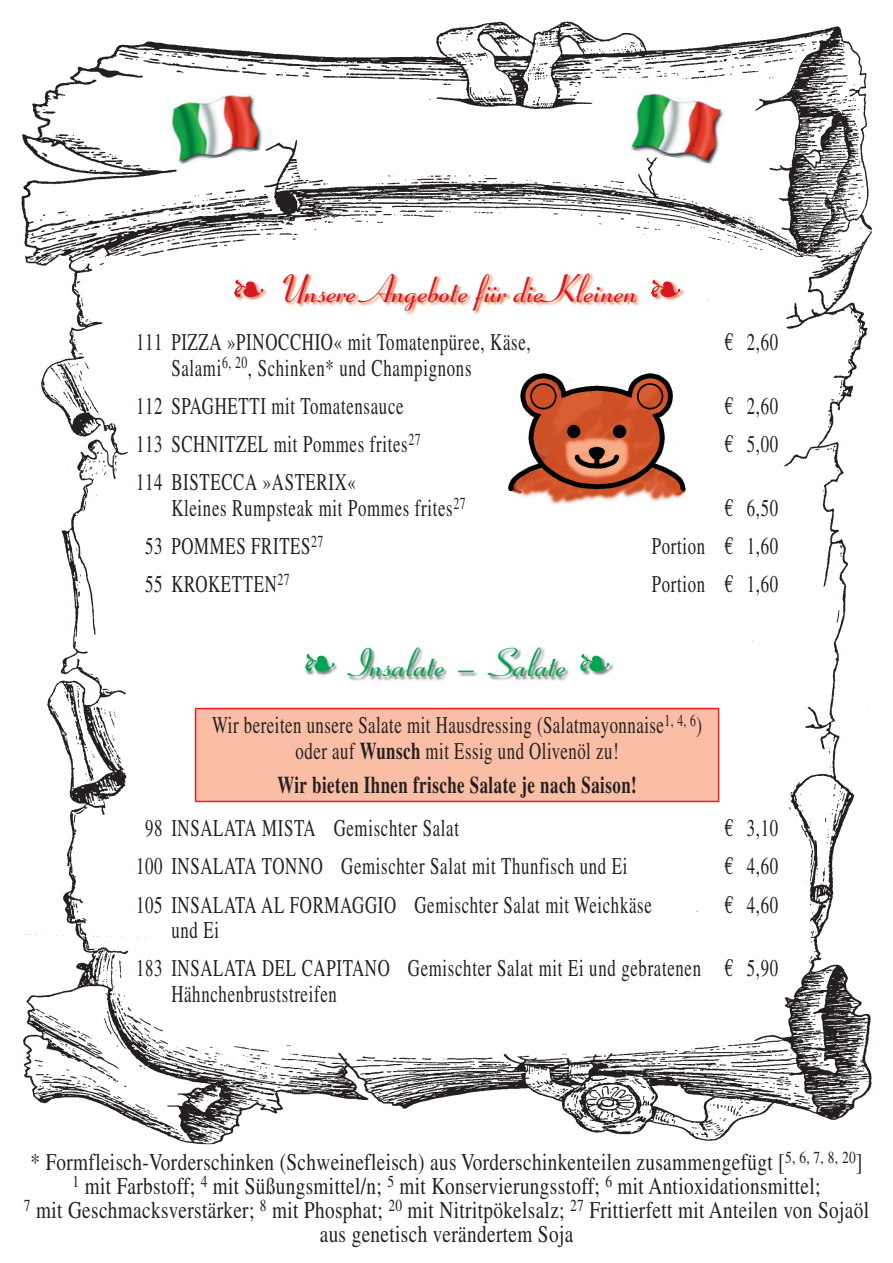
<style>
.page{position:relative;width:893px;height:1263px;background:#fff}
.page>*{position:absolute;margin:0;border:0;box-sizing:border-box;transform-origin:0 0}
.t1{font:700 39px "Coronet LT Std";color:#d7171f}
.t2{font:700 39px "Coronet LT Std";color:#00a54f}
.t3{font:24px/38.2px "Times LT Std";letter-spacing:.04em;color:#231f20;scale:.7 1}
.t4{font:24px/24px "Times LT Std";letter-spacing:.02em;color:#231f20;text-align:center;scale:.8 1}
.t5{font:700 24px "Times LT Std";letter-spacing:.03em;color:#231f20;scale:.7 1}
.s1{font-weight:700}
</style>
<div class="page">
<img style="left:21px;top:21px;width:851px;height:1123px">
<img style="left:234px;top:273px;width:451px;height:42px">
<svg style="left:234px;top:280px;width:29px;height:17px"></svg>
<svg style="left:651px;top:280px;width:29px;height:17px"></svg>
<img style="left:509px;top:373px;width:178px;height:131px">
<div style="left:196px;top:708px;width:523px;height:93px;background:#fabda6"></div>
<hr style="left:195px;top:708px;width:524px;height:1px;background:#ee1d23">
<hr style="left:195px;top:709px;width:1px;height:92px;background:#ee1d23">
<hr style="left:718px;top:709px;width:1px;height:92px;background:#ee1d23">
<hr style="left:195px;top:801px;width:524px;height:1px;background:#ee1d23">
<img style="left:305px;top:648px;width:309px;height:33px">
<svg style="left:305px;top:654px;width:29px;height:17px"></svg>
<svg style="left:580px;top:654px;width:29px;height:17px"></svg>
<img style="left:166px;top:90px;width:99px;height:75px">
<img style="left:628px;top:90px;width:99px;height:75px">
<h1 class="t1" style="left:278px;top:266px;width:360px">Unsere Angebote für dieKleinen</h1>
<p class="t3" style="left:136px;top:323px;width:565px">111 PIZZA »PINOCCHIO« mit Tomatenpüree, Käse,</p>
<p class="t3" style="left:724px;top:323px;width:78px">€ 2,60</p>
<p class="t3" style="left:136px;top:348px;width:481px;text-indent:35px">Salami<sup>6,</sup> <sup>20</sup>, Schinken* und Champignons<br>112 SPAGHETTI mit Tomatensauce</p>
<p class="t3" style="left:724px;top:387px;width:78px">€ 2,60</p>
<p class="t3" style="left:136px;top:425px;width:408px">113 SCHNITZEL mit Pommes frites<sup>27</sup></p>
<p class="t3" style="left:724px;top:425px;width:78px">€ 5,00</p>
<p class="t3" style="left:171px;top:469px;width:422px;line-height:25.5px;text-indent:-35px">114 BISTECCA »ASTERIX«<br>Kleines Rumpsteak mit Pommes frites<sup>27</sup></p>
<p class="t3" style="left:724px;top:489px;width:78px">€ 6,50</p>
<p class="t3" style="left:145px;top:527px;width:256px">53 POMMES FRITES<sup>27</sup></p>
<p class="t3" style="left:652px;top:527px;width:182px">Portion € 1,60</p>
<p class="t3" style="left:145px;top:565px;width:208px">55 KROKETTEN<sup>27</sup></p>
<p class="t3" style="left:652px;top:565px;width:182px">Portion € 1,60</p>
<h1 class="t2" style="left:349px;top:640px;width:218px">Insalate – Salate</h1>
<p class="t3" style="left:212px;top:712px;width:701px;line-height:25.5px;text-align:center">Wir bereiten unsere Salate mit Hausdressing (Salatmayonnaise<sup>1,</sup> <sup>4,</sup> <sup>6</sup>) oder auf <span class="s1">Wunsch</span> mit Essig und Olivenöl zu!</p>
<p class="t5" style="left:277px;top:770px;width:515px">Wir bieten Ihnen frische Salate je nach Saison!</p>
<p class="t3" style="left:145px;top:809px;width:450px">98 INSALATA MISTA Gemischter Salat</p>
<p class="t3" style="left:724px;top:809px;width:78px">€ 3,10</p>
<p class="t3" style="left:136px;top:847px;width:703px">100 INSALATA TONNO Gemischter Salat mit Thunfisch und Ei</p>
<p class="t3" style="left:724px;top:847px;width:78px">€ 4,60</p>
<p class="t3" style="left:136px;top:885px;width:738px">105 INSALATA AL FORMAGGIO Gemischter Salat mit Weichkäse</p>
<p class="t3" style="left:724px;top:885px;width:78px">€ 4,60</p>
<p class="t3" style="left:136px;top:911px;width:919px;text-indent:35px">und Ei<br>183 INSALATA DEL CAPITANO Gemischter Salat mit Ei und gebratenen € 5,90</p>
<p class="t3" style="left:171px;top:975px;width:238px">Hähnchenbruststreifen</p>
<p class="t4" style="left:24px;top:1149px;width:1058px">* Formfleisch-Vorderschinken (Schweinefleisch) aus Vorderschinkenteilen zusammengefügt [<sup>5,</sup> <sup>6,</sup> <sup>7,</sup> <sup>8,</sup> <sup>20</sup>]<br><sup>1</sup> mit Farbstoff; <sup>4</sup> mit Süßungsmittel/n; <sup>5</sup> mit Konservierungsstoff; <sup>6</sup> mit Antioxidationsmittel;<br><sup>7</sup> mit Geschmacksverstärker; <sup>8</sup> mit Phosphat; <sup>20</sup> mit Nitritpökelsalz; <sup>27</sup> Frittierfett mit Anteilen von Sojaöl aus genetisch verändertem Soja</p>
</div>
